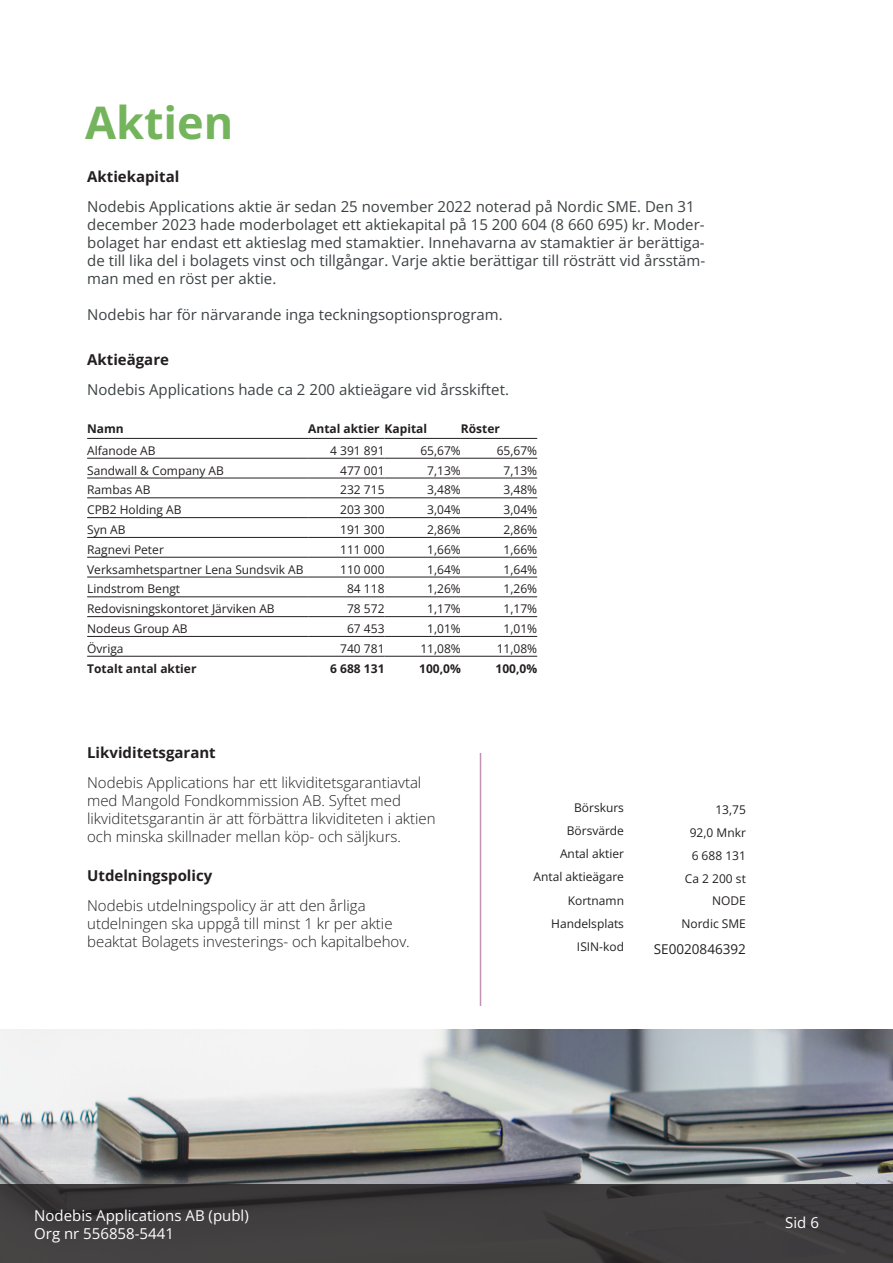
<style>
.page{position:relative;width:893px;height:1263px;background:#fff}
.page>*{position:absolute;margin:0;border:0;box-sizing:border-box;transform-origin:0 0}
.t1{font:700 45px "Open Sans";color:#74b45c}
.Styckeformat_1_Dark{font:15px/18px "Open Sans";color:#3c4143}
.t2{font:300 15px/18px "Open Sans";color:#231f20}
.Rubrik_B{font:700 15px "Open Sans";color:#231f20}
.t3{font:15px/18px "Open Sans";color:#fff}
.T2_-_tabelltext_8_pkt{font:13.5px "Open Sans";color:#231f20}
.T2_-_tabelltext_8_pkt-2{font:12px "Open Sans";color:#231f20}
.t4{font:700 12px "Open Sans";color:#231f20}
</style>
<div class="page">
<img style="left:0;top:1029px;width:893px;height:155px">
<hr style="left:87px;top:438px;width:221px;height:1px;background:#231f20">
<hr style="left:308px;top:438px;width:77px;height:1px;background:#231f20">
<hr style="left:385px;top:438px;width:76px;height:1px;background:#231f20">
<hr style="left:461px;top:438px;width:76px;height:1px;background:#231f20">
<hr style="left:87px;top:656px;width:221px;height:1px;background:#231f20">
<hr style="left:308px;top:656px;width:77px;height:1px;background:#231f20">
<hr style="left:385px;top:656px;width:76px;height:1px;background:#231f20">
<hr style="left:461px;top:656px;width:76px;height:1px;background:#231f20">
<hr style="left:87px;top:636px;width:221px;height:1px;background:#231f20">
<hr style="left:308px;top:636px;width:77px;height:1px;background:#231f20">
<hr style="left:385px;top:636px;width:76px;height:1px;background:#231f20">
<hr style="left:461px;top:636px;width:76px;height:1px;background:#231f20">
<hr style="left:87px;top:458px;width:221px;height:1px;background:#231f20">
<hr style="left:308px;top:458px;width:77px;height:1px;background:#231f20">
<hr style="left:385px;top:458px;width:76px;height:1px;background:#231f20">
<hr style="left:461px;top:458px;width:76px;height:1px;background:#231f20">
<hr style="left:87px;top:478px;width:221px;height:1px;background:#231f20">
<hr style="left:308px;top:478px;width:77px;height:1px;background:#231f20">
<hr style="left:385px;top:478px;width:76px;height:1px;background:#231f20">
<hr style="left:461px;top:478px;width:76px;height:1px;background:#231f20">
<hr style="left:87px;top:498px;width:221px;height:1px;background:#231f20">
<hr style="left:308px;top:498px;width:77px;height:1px;background:#231f20">
<hr style="left:385px;top:498px;width:76px;height:1px;background:#231f20">
<hr style="left:461px;top:498px;width:76px;height:1px;background:#231f20">
<hr style="left:87px;top:517px;width:221px;height:1px;background:#231f20">
<hr style="left:308px;top:517px;width:77px;height:1px;background:#231f20">
<hr style="left:385px;top:517px;width:76px;height:1px;background:#231f20">
<hr style="left:461px;top:517px;width:76px;height:1px;background:#231f20">
<hr style="left:87px;top:537px;width:221px;height:1px;background:#231f20">
<hr style="left:308px;top:537px;width:77px;height:1px;background:#231f20">
<hr style="left:385px;top:537px;width:76px;height:1px;background:#231f20">
<hr style="left:461px;top:537px;width:76px;height:1px;background:#231f20">
<hr style="left:87px;top:557px;width:221px;height:1px;background:#231f20">
<hr style="left:308px;top:557px;width:77px;height:1px;background:#231f20">
<hr style="left:385px;top:557px;width:76px;height:1px;background:#231f20">
<hr style="left:461px;top:557px;width:76px;height:1px;background:#231f20">
<hr style="left:87px;top:577px;width:221px;height:1px;background:#231f20">
<hr style="left:308px;top:577px;width:77px;height:1px;background:#231f20">
<hr style="left:385px;top:577px;width:76px;height:1px;background:#231f20">
<hr style="left:461px;top:577px;width:76px;height:1px;background:#231f20">
<hr style="left:87px;top:597px;width:221px;height:1px;background:#231f20">
<hr style="left:308px;top:597px;width:77px;height:1px;background:#231f20">
<hr style="left:385px;top:597px;width:76px;height:1px;background:#231f20">
<hr style="left:461px;top:597px;width:76px;height:1px;background:#231f20">
<hr style="left:87px;top:616px;width:221px;height:1px;background:#231f20">
<hr style="left:308px;top:616px;width:77px;height:1px;background:#231f20">
<hr style="left:385px;top:616px;width:76px;height:1px;background:#231f20">
<hr style="left:461px;top:616px;width:76px;height:1px;background:#231f20">
<hr style="left:480px;top:753px;width:1px;height:253px;background:#c293b1">
<svg style="left:0;top:1184px;width:893px;height:79px;background:#3e3b3c"></svg>
<h2 class="t1" style="left:85px;top:90px;width:150px">Aktien</h2>
<p class="Rubrik_B" style="left:87px;top:166px;width:94px">Aktiekapital</p>
<p class="Styckeformat_1_Dark" style="left:87px;top:197px;width:620px">Nodebis Applications aktie är sedan 25 november 2022 noterad på Nordic SME. Den 31 december 2023 hade moderbolaget ett aktiekapital på 15 200 604 (8 660 695) kr. Moder&shy;bolaget har endast ett aktieslag med stamaktier. Innehavarna av stamaktier är berättiga&shy;de till lika del i bolagets vinst och tillgångar. Varje aktie berättigar till rösträtt vid årsstäm&shy;man med en röst per aktie.</p>
<p class="Styckeformat_1_Dark" style="left:87px;top:305px;width:417px">Nodebis har för närvarande inga teckningsoptionsprogram.</p>
<p class="Rubrik_B" style="left:87px;top:349px;width:83px">Aktieägare</p>
<p class="Styckeformat_1_Dark" style="left:87px;top:380px;width:423px">Nodebis Applications hade ca 2 200 aktieägare vid årsskiftet.</p>
<p class="t4" style="left:87px;top:420px;width:38px">Namn</p>
<p class="t4" style="left:308px;top:420px;width:120px">Antal aktier Kapital</p>
<p class="t4" style="left:461px;top:420px;width:41px">Röster</p>
<p class="T2_-_tabelltext_8_pkt-2" style="left:87px;top:442px;width:70px">Alfanode AB</p>
<p class="T2_-_tabelltext_8_pkt-2" style="left:330px;top:442px;width:56px">4 391 891</p>
<p class="T2_-_tabelltext_8_pkt-2" style="left:420px;top:442px;width:42px">65,67%</p>
<p class="T2_-_tabelltext_8_pkt-2" style="left:497px;top:442px;width:42px">65,67%</p>
<p class="T2_-_tabelltext_8_pkt-2" style="left:87px;top:462px;width:138px">Sandwall &amp; Company AB</p>
<p class="T2_-_tabelltext_8_pkt-2" style="left:340px;top:462px;width:46px">477 001</p>
<p class="T2_-_tabelltext_8_pkt-2" style="left:427px;top:462px;width:35px">7,13%</p>
<p class="T2_-_tabelltext_8_pkt-2" style="left:504px;top:462px;width:35px">7,13%</p>
<p class="T2_-_tabelltext_8_pkt-2" style="left:87px;top:482px;width:65px">Rambas AB</p>
<p class="T2_-_tabelltext_8_pkt-2" style="left:340px;top:482px;width:46px">232 715</p>
<p class="T2_-_tabelltext_8_pkt-2" style="left:427px;top:482px;width:35px">3,48%</p>
<p class="T2_-_tabelltext_8_pkt-2" style="left:504px;top:482px;width:35px">3,48%</p>
<p class="T2_-_tabelltext_8_pkt-2" style="left:87px;top:501px;width:96px">CPB2 Holding AB</p>
<p class="T2_-_tabelltext_8_pkt-2" style="left:340px;top:501px;width:46px">203 300</p>
<p class="T2_-_tabelltext_8_pkt-2" style="left:427px;top:501px;width:35px">3,04%</p>
<p class="T2_-_tabelltext_8_pkt-2" style="left:504px;top:501px;width:35px">3,04%</p>
<p class="T2_-_tabelltext_8_pkt-2" style="left:87px;top:521px;width:40px">Syn AB</p>
<p class="T2_-_tabelltext_8_pkt-2" style="left:340px;top:521px;width:46px">191 300</p>
<p class="T2_-_tabelltext_8_pkt-2" style="left:427px;top:521px;width:35px">2,86%</p>
<p class="T2_-_tabelltext_8_pkt-2" style="left:504px;top:521px;width:35px">2,86%</p>
<p class="T2_-_tabelltext_8_pkt-2" style="left:87px;top:541px;width:78px">Ragnevi Peter</p>
<p class="T2_-_tabelltext_8_pkt-2" style="left:340px;top:541px;width:46px">111 000</p>
<p class="T2_-_tabelltext_8_pkt-2" style="left:427px;top:541px;width:35px">1,66%</p>
<p class="T2_-_tabelltext_8_pkt-2" style="left:504px;top:541px;width:35px">1,66%</p>
<p class="T2_-_tabelltext_8_pkt-2" style="left:87px;top:561px;width:218px">Verksamhetspartner Lena Sundsvik AB</p>
<p class="T2_-_tabelltext_8_pkt-2" style="left:340px;top:561px;width:46px">110 000</p>
<p class="T2_-_tabelltext_8_pkt-2" style="left:427px;top:561px;width:35px">1,64%</p>
<p class="T2_-_tabelltext_8_pkt-2" style="left:504px;top:561px;width:35px">1,64%</p>
<p class="T2_-_tabelltext_8_pkt-2" style="left:87px;top:581px;width:94px">Lindstrom Bengt</p>
<p class="T2_-_tabelltext_8_pkt-2" style="left:347px;top:581px;width:39px">84 118</p>
<p class="T2_-_tabelltext_8_pkt-2" style="left:427px;top:581px;width:35px">1,26%</p>
<p class="T2_-_tabelltext_8_pkt-2" style="left:504px;top:581px;width:35px">1,26%</p>
<p class="T2_-_tabelltext_8_pkt-2" style="left:87px;top:600px;width:189px">Redovisningskontoret Järviken AB</p>
<p class="T2_-_tabelltext_8_pkt-2" style="left:347px;top:600px;width:39px">78 572</p>
<p class="T2_-_tabelltext_8_pkt-2" style="left:427px;top:600px;width:35px">1,17%</p>
<p class="T2_-_tabelltext_8_pkt-2" style="left:504px;top:600px;width:35px">1,17%</p>
<p class="T2_-_tabelltext_8_pkt-2" style="left:87px;top:620px;width:102px">Nodeus Group AB</p>
<p class="T2_-_tabelltext_8_pkt-2" style="left:347px;top:620px;width:39px">67 453</p>
<p class="T2_-_tabelltext_8_pkt-2" style="left:427px;top:620px;width:35px">1,01%</p>
<p class="T2_-_tabelltext_8_pkt-2" style="left:504px;top:620px;width:35px">1,01%</p>
<p class="T2_-_tabelltext_8_pkt-2" style="left:87px;top:640px;width:38px">Övriga</p>
<p class="T2_-_tabelltext_8_pkt-2" style="left:340px;top:640px;width:46px">740 781</p>
<p class="T2_-_tabelltext_8_pkt-2" style="left:420px;top:640px;width:42px">11,08%</p>
<p class="T2_-_tabelltext_8_pkt-2" style="left:497px;top:640px;width:42px">11,08%</p>
<p class="t4" style="left:87px;top:660px;width:111px">Totalt antal aktier</p>
<p class="t4" style="left:330px;top:660px;width:56px">6 688 131</p>
<p class="t4" style="left:419px;top:660px;width:43px">100,0%</p>
<p class="t4" style="left:495px;top:660px;width:43px">100,0%</p>
<p class="Rubrik_B" style="left:87px;top:742px;width:130px">Likviditetsgarant</p>
<p class="t2" style="left:87px;top:773px;width:350px">Nodebis Applications har ett likviditetsgarantiavtal med Mangold Fondkommission AB. Syftet med likviditetsgarantin är att förbättra likviditeten i aktien och minska skillnader mellan köp- och säljkurs.</p>
<p class="Rubrik_B" style="left:87px;top:865px;width:127px">Utdelningspolicy</p>
<p class="t2" style="left:87px;top:896px;width:324px">Nodebis utdelningspolicy är att den årliga utdelningen ska uppgå till minst 1 kr per aktie beaktat Bolagets investerings- och kapitalbehov.</p>
<p class="T2_-_tabelltext_8_pkt-2" style="left:574px;top:799px;width:51px">Börskurs</p>
<p class="T2_-_tabelltext_8_pkt-2" style="left:715px;top:801px;width:32px">13,75</p>
<p class="T2_-_tabelltext_8_pkt-2" style="left:567px;top:822px;width:59px">Börsvärde</p>
<p class="T2_-_tabelltext_8_pkt-2" style="left:690px;top:824px;width:58px">92,0 Mnkr</p>
<p class="T2_-_tabelltext_8_pkt-2" style="left:560px;top:845px;width:65px">Antal aktier</p>
<p class="T2_-_tabelltext_8_pkt-2" style="left:692px;top:847px;width:56px">6 688 131</p>
<p class="T2_-_tabelltext_8_pkt-2" style="left:533px;top:869px;width:92px">Antal aktieägare</p>
<p class="T2_-_tabelltext_8_pkt-2" style="left:685px;top:871px;width:63px">Ca 2 200 st</p>
<p class="T2_-_tabelltext_8_pkt-2" style="left:568px;top:892px;width:58px">Kortnamn</p>
<p class="T2_-_tabelltext_8_pkt-2" style="left:712px;top:892px;width:35px">NODE</p>
<p class="T2_-_tabelltext_8_pkt-2" style="left:551px;top:915px;width:74px">Handelsplats</p>
<p class="T2_-_tabelltext_8_pkt-2" style="left:681px;top:915px;width:66px">Nordic SME</p>
<p class="T2_-_tabelltext_8_pkt-2" style="left:577px;top:938px;width:49px">ISIN-kod</p>
<p class="T2_-_tabelltext_8_pkt" style="left:654px;top:939px;width:94px">SE0020846392</p>
<p class="t3" style="left:34px;top:1206px;width:216px">Nodebis Applications AB (publ)<br>Org nr 556858-5441</p>
<p class="t3" style="left:785px;top:1213px;width:35px">Sid 6</p>
</div>
